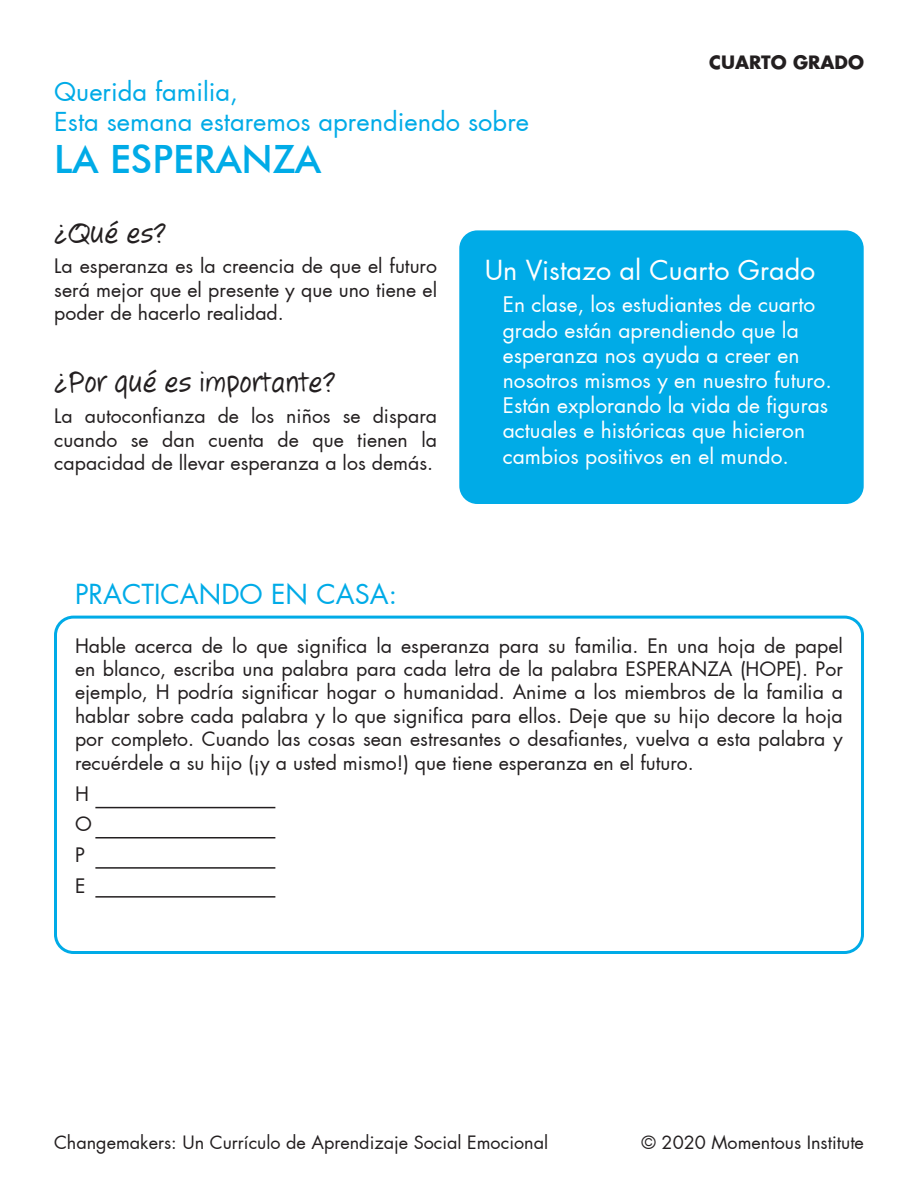
<style>
.page{position:relative;width:918px;height:1188px;background:#fff}
.page>*{position:absolute;margin:0;border:0;box-sizing:border-box;transform-origin:0 0}
.t1{font:500 39px "Futura BT";color:#00abe7}
.t2{font:30px "Jotting";color:#231f20}
.t3{font:27px "Futura";color:#fff}
.t4{font:27px "Futura";color:#00abe7}
.t5{font:25.5px "Futura";color:#00abe7}
.t6{font:21px/25.2px "Futura";color:#fff}
.t7{font:19.5px/23.4px "Futura";color:#231f20;text-align:justify}
.t8{font:18px "Futura";color:#231f20}
.t9{font:700 18px "Futura";color:#231f20}
</style>
<div class="page">
<div style="left:459px;top:230px;width:405px;height:274px;background:#00abe7;border-radius:18px"></div>
<div style="left:54px;top:616px;width:810px;height:338px;border:3px solid #00abe7;border-radius:18px"></div>
<hr style="left:95px;top:807px;width:180px;height:1px;background:#231f20">
<hr style="left:95px;top:837px;width:180px;height:1px;background:#231f20">
<hr style="left:95px;top:867px;width:180px;height:2px;background:#231f20">
<hr style="left:95px;top:896px;width:180px;height:2px;background:#231f20">
<p class="t5" style="left:54px;top:75px;width:185px">Querida familia,</p>
<p class="t5" style="left:54px;top:106px;width:476px">Esta semana estaremos aprendiendo sobre</p>
<p class="t1" style="left:54px;top:135px;width:268px">LA ESPERANZA</p>
<p class="t9" style="left:709px;top:50px;width:156px">CUARTO GRADO</p>
<p class="t2" style="left:54px;top:215px;width:114px">¿Qué es?</p>
<p class="t7" style="left:54px;top:255px;width:384px">La esperanza es la creencia de que el futuro será mejor que el presente y que uno tiene el poder de hacerlo realidad.</p>
<p class="t2" style="left:54px;top:365px;width:283px">¿Por qué es importante?</p>
<p class="t7" style="left:54px;top:405px;width:384px">La autoconfianza de los niños se dispara cuando se dan cuenta de que tienen la capacidad de llevar esperanza a los demás.</p>
<p class="t4" style="left:75px;top:577px;width:324px">PRACTICANDO EN CASA:</p>
<p class="t3" style="left:485px;top:253px;width:332px">Un Vistazo al Cuarto Grado</p>
<p class="t6" style="left:503px;top:292px;width:331px">En clase, los estudiantes de cuarto grado están aprendiendo que la esperanza nos ayuda a creer en nosotros mismos y en nuestro futuro.<br>Están explorando la vida de figuras actuales e históricas que hicieron cambios positivos en el mundo.</p>
<p class="t7" style="left:75px;top:634px;width:770px">Hable acerca de lo que significa la esperanza para su familia. En una hoja de papel en blanco, escriba una palabra para cada letra de la palabra ESPERANZA (HOPE). Por ejemplo, H podría significar hogar o humanidad. Anime a los miembros de la familia a hablar sobre cada palabra y lo que significa para ellos. Deje que su hijo decore la hoja por completo. Cuando las cosas sean estresantes o desafiantes, vuelva a esta palabra y recuérdele a su hijo (¡y a usted mismo!) que tiene esperanza en el futuro.</p>
<p class="t7" style="left:75px;top:782px;width:15px">H</p>
<p class="t7" style="left:75px;top:813px;width:18px">O</p>
<p class="t7" style="left:75px;top:844px;width:11px">P</p>
<p class="t7" style="left:75px;top:875px;width:12px">E</p>
<p class="t8" style="left:54px;top:1131px;width:496px">Changemakers: Un Currículo de Aprendizaje Social Emocional</p>
<p class="t8" style="left:642px;top:1131px;width:224px">© 2020 Momentous Institute</p>
</div>
